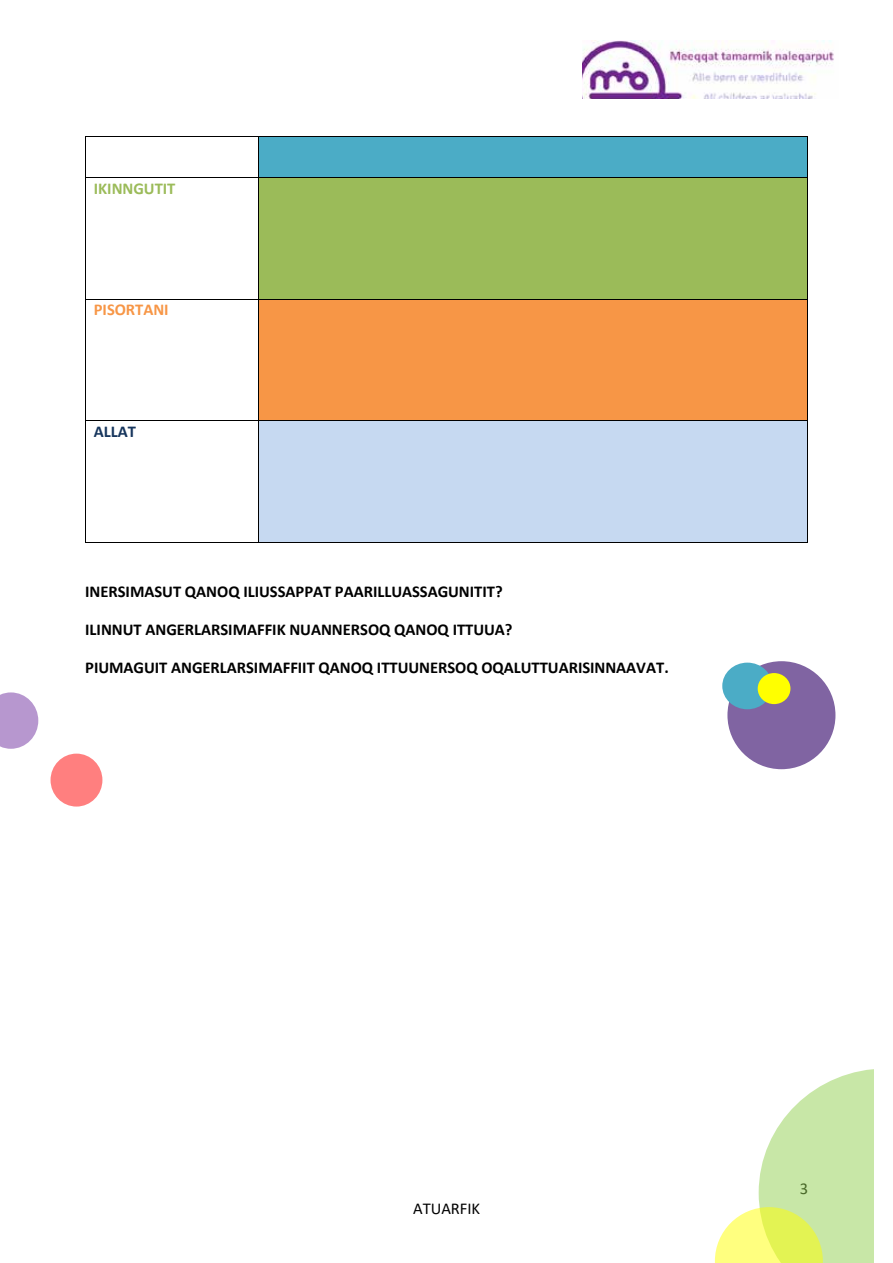
<style>
.page{position:relative;width:893px;height:1263px;background:#fff}
.page>*{position:absolute;margin:0;border:0;box-sizing:border-box;transform-origin:0 0}
.t1{font:300 condensed 18px "Helvetica Neue";color:#000}
.t2{font:700 16.5px "Calibri";color:#000}
.t3{font:700 16.5px "Calibri";color:#9bbb59}
.t4{font:16.5px "Calibri";color:#000}
.t5{font:700 16.5px "Calibri";color:#f79646}
.t6{font:700 16.5px "Calibri";color:#17365d}
</style>
<div class="page">
<img style="left:582px;top:40px;width:252px;height:59px">
<div style="left:259px;top:137px;width:548px;height:40px;background:#4bacc6"></div>
<hr style="left:86px;top:136px;width:172px;height:1px;background:#000">
<hr style="left:259px;top:136px;width:548px;height:1px;background:#000">
<hr style="left:85px;top:137px;width:1px;height:40px;background:#000">
<hr style="left:258px;top:137px;width:1px;height:40px;background:#000">
<hr style="left:807px;top:137px;width:1px;height:40px;background:#000">
<div style="left:259px;top:178px;width:548px;height:121px;background:#9bbb59"></div>
<hr style="left:86px;top:177px;width:172px;height:1px;background:#000">
<hr style="left:259px;top:177px;width:548px;height:1px;background:#000">
<hr style="left:85px;top:178px;width:1px;height:121px;background:#000">
<hr style="left:258px;top:178px;width:1px;height:121px;background:#000">
<hr style="left:807px;top:178px;width:1px;height:121px;background:#000">
<div style="left:259px;top:299px;width:548px;height:121px;background:#f79646"></div>
<hr style="left:86px;top:299px;width:172px;height:1px;background:#000">
<hr style="left:259px;top:299px;width:548px;height:1px;background:#000">
<hr style="left:85px;top:299px;width:1px;height:121px;background:#000">
<hr style="left:258px;top:299px;width:1px;height:121px;background:#000">
<hr style="left:807px;top:299px;width:1px;height:121px;background:#000">
<div style="left:259px;top:421px;width:548px;height:121px;background:#c6d9f1"></div>
<hr style="left:86px;top:420px;width:172px;height:1px;background:#000">
<hr style="left:259px;top:420px;width:548px;height:1px;background:#000">
<hr style="left:85px;top:421px;width:1px;height:121px;background:#000">
<hr style="left:86px;top:542px;width:172px;height:1px;background:#000">
<hr style="left:258px;top:421px;width:1px;height:121px;background:#000">
<hr style="left:259px;top:542px;width:548px;height:1px;background:#000">
<hr style="left:807px;top:421px;width:1px;height:121px;background:#000">
<div style="left:51px;top:754px;width:51px;height:52px;background:#ff7f7f;border-radius:50%"></div>
<svg style="left:715px;top:1069px;width:158px;height:194px"></svg>
<svg style="left:0;top:692px;width:38px;height:57px"></svg>
<div style="left:727px;top:661px;width:108px;height:108px;background:#8064a2;border-radius:50%"></div>
<div style="left:722px;top:663px;width:50px;height:46px;background:#4bacc6;border-radius:50%"></div>
<div style="left:758px;top:673px;width:32px;height:31px;background:#ff0;border-radius:50%"></div>
<p class="t3" style="left:94px;top:176px;width:83px">IKINNGUTIT</p>
<p class="t5" style="left:94px;top:298px;width:76px">PISORTANI</p>
<p class="t6" style="left:94px;top:420px;width:44px">ALLAT</p>
<p class="t2" style="left:85px;top:580px;width:419px">INERSIMASUT QANOQ ILIUSSAPPAT PAARILLUASSAGUNITIT?</p>
<p class="t2" style="left:85px;top:618px;width:429px">ILINNUT ANGERLARSIMAFFIK NUANNERSOQ QANOQ ITTUUA?</p>
<p class="t2" style="left:85px;top:656px;width:585px">PIUMAGUIT ANGERLARSIMAFFIIT QANOQ ITTUUNERSOQ OQALUTTUARISINNAAVAT.</p>
<p class="t4" style="left:413px;top:1197px;width:69px">ATUARFIK</p>
<p class="t1" style="left:438px;top:1205px;width:19px">64</p>
<p class="t4" style="left:800px;top:1177px;width:10px">3</p>
</div>
